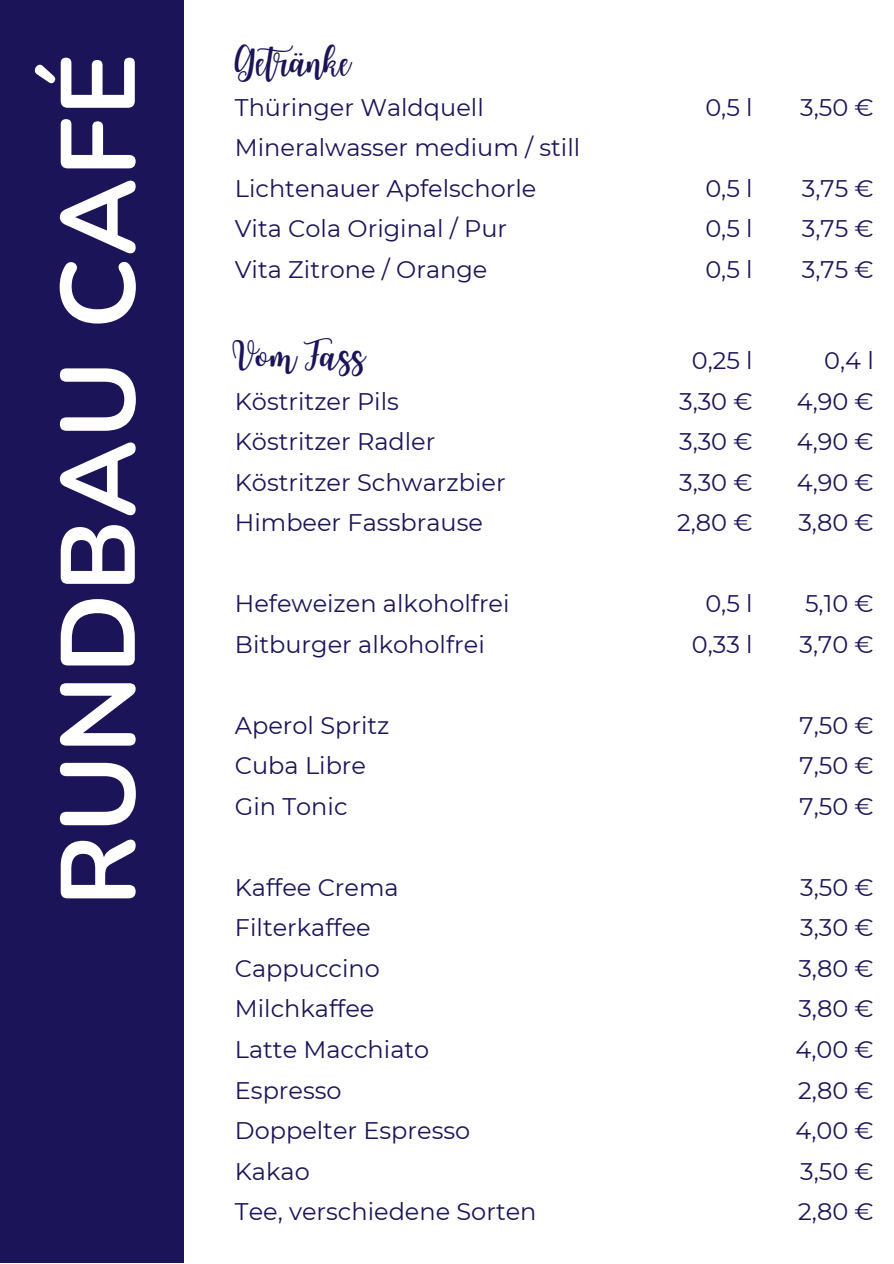
<style>
.page{position:relative;width:894px;height:1264px;background:#fff}
.page>*{position:absolute;margin:0;border:0;box-sizing:border-box;transform-origin:0 0}
.t1{font:700 105px "Nunito";letter-spacing:.015em;color:#fff}
.t2{font:30px "Joshico";color:#1b1458}
.t3{font:24px "Montserrat";color:#1b1458}
</style>
<div class="page">
<div style="left:0;top:0;width:183px;height:1262px;background:#1b1458"></div>
<p class="t1" style="left:29px;top:906px;width:854px;rotate:-90deg">RUNDBAU CAFÉ</p>
<h1 class="t2" style="left:235px;top:36px;width:118px">Getränke</h1>
<p class="t3" style="left:235px;top:93px;width:250px">Thüringer Waldquell</p>
<p class="t3" style="left:235px;top:133px;width:347px">Mineralwasser medium / still</p>
<p class="t3" style="left:235px;top:174px;width:303px">Lichtenauer Apfelschorle</p>
<p class="t3" style="left:235px;top:214px;width:274px">Vita Cola Original / Pur</p>
<p class="t3" style="left:235px;top:255px;width:254px">Vita Zitrone / Orange</p>
<p class="t2" style="left:235px;top:330px;width:132px">Vom Fass</p>
<p class="t3" style="left:235px;top:386px;width:165px">Köstritzer Pils</p>
<p class="t3" style="left:235px;top:427px;width:202px">Köstritzer Radler</p>
<p class="t3" style="left:235px;top:467px;width:272px">Köstritzer Schwarzbier</p>
<p class="t3" style="left:235px;top:508px;width:249px">Himbeer Fassbrause</p>
<p class="t3" style="left:235px;top:589px;width:276px">Hefeweizen alkoholfrei</p>
<p class="t3" style="left:235px;top:629px;width:251px">Bitburger alkoholfrei</p>
<p class="t3" style="left:235px;top:710px;width:156px">Aperol Spritz</p>
<p class="t3" style="left:235px;top:751px;width:133px">Cuba Libre</p>
<p class="t3" style="left:235px;top:791px;width:114px">Gin Tonic</p>
<p class="t3" style="left:235px;top:872px;width:165px">Kaffee Crema</p>
<p class="t3" style="left:235px;top:913px;width:137px">Filterkaffee</p>
<p class="t3" style="left:235px;top:953px;width:146px">Cappuccino</p>
<p class="t3" style="left:235px;top:994px;width:141px">Milchkaffee</p>
<p class="t3" style="left:235px;top:1034px;width:196px">Latte Macchiato</p>
<p class="t3" style="left:235px;top:1075px;width:108px">Espresso</p>
<p class="t3" style="left:235px;top:1115px;width:237px">Doppelter Espresso</p>
<p class="t3" style="left:235px;top:1156px;width:76px">Kakao</p>
<p class="t3" style="left:235px;top:1196px;width:303px">Tee, verschiedene Sorten</p>
<p class="t3" style="left:705px;top:93px;width:49px">0,5 l</p>
<p class="t3" style="left:705px;top:174px;width:49px">0,5 l</p>
<p class="t3" style="left:705px;top:214px;width:49px">0,5 l</p>
<p class="t3" style="left:705px;top:255px;width:49px">0,5 l</p>
<p class="t3" style="left:691px;top:346px;width:62px">0,25 l</p>
<p class="t3" style="left:679px;top:386px;width:75px">3,30 €</p>
<p class="t3" style="left:679px;top:427px;width:75px">3,30 €</p>
<p class="t3" style="left:679px;top:467px;width:75px">3,30 €</p>
<p class="t3" style="left:677px;top:508px;width:77px">2,80 €</p>
<p class="t3" style="left:705px;top:589px;width:49px">0,5 l</p>
<p class="t3" style="left:691px;top:629px;width:62px">0,33 l</p>
<p class="t3" style="left:799px;top:93px;width:75px">3,50 €</p>
<p class="t3" style="left:801px;top:174px;width:73px">3,75 €</p>
<p class="t3" style="left:801px;top:214px;width:73px">3,75 €</p>
<p class="t3" style="left:801px;top:255px;width:73px">3,75 €</p>
<p class="t3" style="left:824px;top:346px;width:51px">0,4 l</p>
<p class="t3" style="left:796px;top:386px;width:78px">4,90 €</p>
<p class="t3" style="left:796px;top:427px;width:78px">4,90 €</p>
<p class="t3" style="left:796px;top:467px;width:78px">4,90 €</p>
<p class="t3" style="left:798px;top:508px;width:77px">3,80 €</p>
<p class="t3" style="left:804px;top:589px;width:70px">5,10 €</p>
<p class="t3" style="left:799px;top:629px;width:76px">3,70 €</p>
<p class="t3" style="left:799px;top:710px;width:76px">7,50 €</p>
<p class="t3" style="left:799px;top:751px;width:76px">7,50 €</p>
<p class="t3" style="left:799px;top:791px;width:76px">7,50 €</p>
<p class="t3" style="left:799px;top:872px;width:75px">3,50 €</p>
<p class="t3" style="left:800px;top:913px;width:75px">3,30 €</p>
<p class="t3" style="left:798px;top:953px;width:77px">3,80 €</p>
<p class="t3" style="left:798px;top:994px;width:77px">3,80 €</p>
<p class="t3" style="left:795px;top:1034px;width:80px">4,00 €</p>
<p class="t3" style="left:798px;top:1075px;width:77px">2,80 €</p>
<p class="t3" style="left:795px;top:1115px;width:80px">4,00 €</p>
<p class="t3" style="left:799px;top:1156px;width:75px">3,50 €</p>
<p class="t3" style="left:798px;top:1196px;width:77px">2,80 €</p>
</div>
